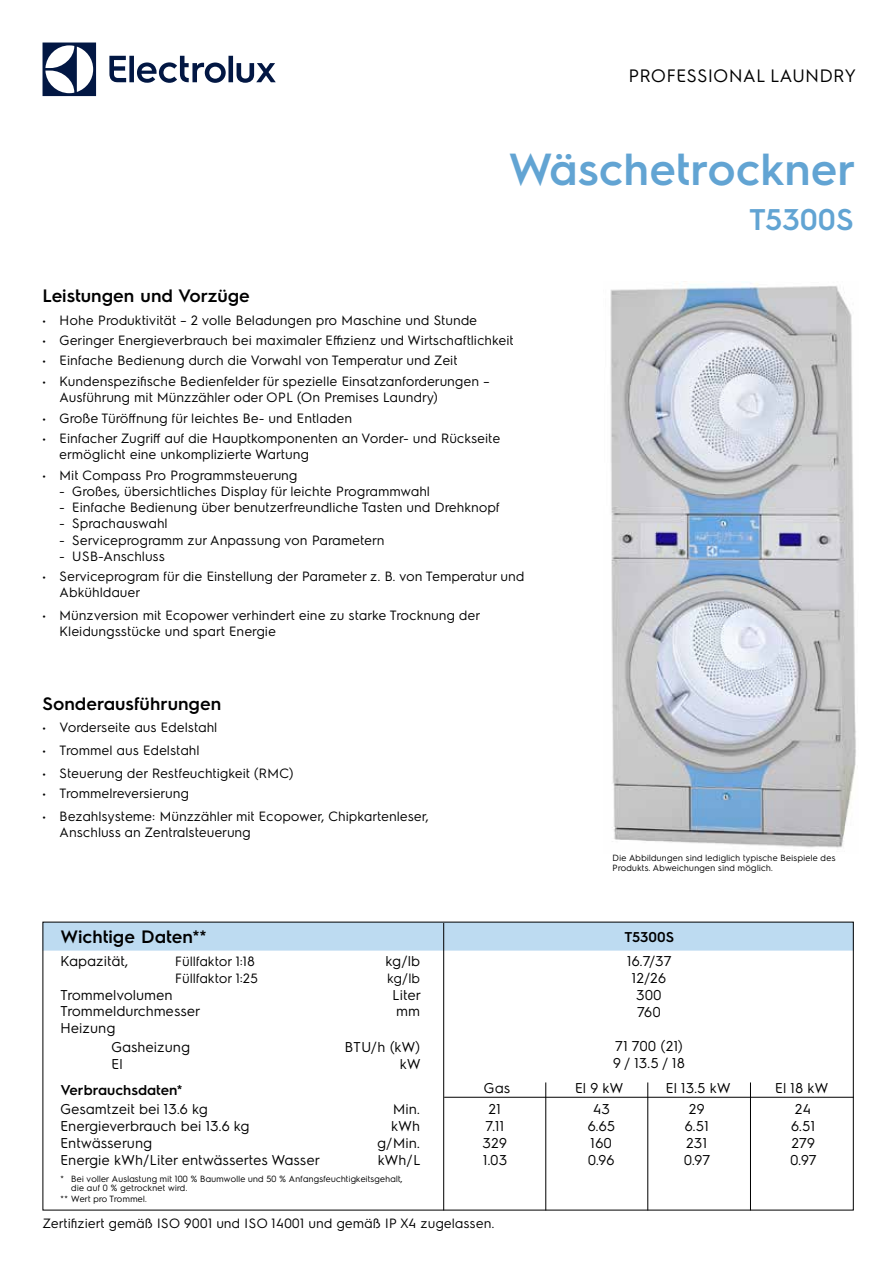
<style>
.page{position:relative;width:893px;height:1263px;background:#fff}
.page>*{position:absolute;margin:0;border:0;box-sizing:border-box;transform-origin:0 0}
.t1{font:600 45px "Electrolux Sans";color:#62a4d3}
.t2{font:600 30px "Electrolux Sans";color:#62a4d3}
.t3{font:600 18px "Electrolux Sans";color:#000}
.t4{font:18px "Electrolux Sans";color:#000}
.t5{font:14.25px/17.1px "Electrolux Sans";color:#000}
.t6{font:600 14.25px "Electrolux Sans";color:#000}
.t7{font:13.5px/16.2px "Electrolux Sans";color:#000}
.t8{font:9px/9px "Electrolux Sans";color:#000}
</style>
<div class="page">
<svg style="left:43px;top:43px;width:53px;height:53px"></svg>
<svg style="left:109px;top:56px;width:167px;height:27px"></svg>
<div style="left:45px;top:924px;width:807px;height:26px;background:#bddbf1"></div>
<hr style="left:647px;top:1082px;width:1px;height:128px;background:#000">
<hr style="left:545px;top:1082px;width:1px;height:128px;background:#000">
<hr style="left:444px;top:1097px;width:410px;height:1px;background:#000">
<hr style="left:750px;top:1082px;width:1px;height:128px;background:#000">
<hr style="left:443px;top:923px;width:1px;height:287px;background:#000">
<img style="left:610px;top:283px;width:246px;height:565px">
<h3 class="t4" style="left:629px;top:63px;width:229px">PROFESSIONAL LAUNDRY</h3>
<h1 class="t1" style="left:508px;top:137px;width:349px">Wäschetrockner</h1>
<h2 class="t2" style="left:749px;top:198px;width:106px">T5300S</h2>
<h3 class="t3" style="left:43px;top:283px;width:209px">Leistungen und Vorzüge</h3>
<p class="t7" style="left:43px;top:311px;width:437px">• Hohe Produktivität – 2 volle Beladungen pro Maschine und Stunde</p>
<p class="t7" style="left:43px;top:331px;width:473px">• Geringer Energieverbrauch bei maximaler Effizienz und Wirtschaftlichkeit</p>
<p class="t7" style="left:43px;top:352px;width:417px">• Einfache Bedienung durch die Vorwahl von Temperatur und Zeit</p>
<p class="t7" style="left:60px;top:372px;width:432px;text-indent:-17px">• Kundenspezifische Bedienfelder für spezielle Einsatzanforderungen –<br>Ausführung mit Münzzähler oder OPL (On Premises Laundry)</p>
<p class="t7" style="left:43px;top:409px;width:311px">• Große Türöffnung für leichtes Be- und Entladen</p>
<p class="t7" style="left:60px;top:429px;width:443px;text-indent:-17px">• Einfacher Zugriff auf die Hauptkomponenten an Vorder- und Rückseite ermöglicht eine unkomplizierte Wartung</p>
<p class="t7" style="left:43px;top:466px;width:257px">• Mit Compass Pro Programmsteuerung</p>
<p class="t7" style="left:60px;top:482px;width:372px">- Großes, übersichtliches Display für leichte Programmwahl</p>
<p class="t7" style="left:60px;top:498px;width:442px">- Einfache Bedienung über benutzerfreundliche Tasten und Drehknopf</p>
<p class="t7" style="left:60px;top:515px;width:110px">- Sprachauswahl</p>
<p class="t7" style="left:60px;top:531px;width:327px">- Serviceprogramm zur Anpassung von Parametern</p>
<p class="t7" style="left:60px;top:547px;width:107px">- USB-Anschluss</p>
<p class="t7" style="left:60px;top:568px;width:467px;text-indent:-17px">• Serviceprogram für die Einstellung der Parameter z. B. von Temperatur und<br>Abkühldauer</p>
<p class="t7" style="left:60px;top:606px;width:422px;text-indent:-17px">• Münzversion mit Ecopower verhindert eine zu starke Trocknung der<br>Kleidungsstücke und spart Energie</p>
<h3 class="t3" style="left:43px;top:691px;width:180px">Sonderausführungen</h3>
<p class="t7" style="left:43px;top:719px;width:177px">• Vorderseite aus Edelstahl</p>
<p class="t7" style="left:43px;top:741px;width:159px">• Trommel aus Edelstahl</p>
<p class="t7" style="left:43px;top:764px;width:253px">• Steuerung der Restfeuchtigkeit (RMC)</p>
<p class="t7" style="left:43px;top:784px;width:148px">• Trommelreversierung</p>
<p class="t7" style="left:60px;top:807px;width:371px;text-indent:-17px">• Bezahlsysteme: Münzzähler mit Ecopower, Chipkartenleser,<br>Anschluss an Zentralsteuerung</p>
<h3 class="t3" style="left:60px;top:924px;width:148px">Wichtige Daten**</h3>
<p class="t5" style="left:60px;top:951px;width:70px">Kapazität,</p>
<p class="t7" style="left:175px;top:952px;width:82px">Füllfaktor 1:18</p>
<p class="t5" style="left:386px;top:951px;width:36px">kg/lb</p>
<p class="t7" style="left:175px;top:969px;width:85px">Füllfaktor 1:25</p>
<p class="t7" style="left:388px;top:969px;width:34px">kg/lb</p>
<p class="t5" style="left:60px;top:986px;width:114px">Trommelvolumen</p>
<p class="t5" style="left:393px;top:986px;width:30px">Liter</p>
<p class="t5" style="left:60px;top:1001px;width:142px">Trommeldurchmesser</p>
<p class="t5" style="left:396px;top:1001px;width:25px">mm</p>
<p class="t5" style="left:111px;top:1018px;width:81px;line-height:18.8px;text-indent:-51px">Heizung<br>Gasheizung</p>
<p class="t5" style="left:345px;top:1037px;width:77px">BTU/h (kW)</p>
<p class="t5" style="left:111px;top:1054px;width:13px">El</p>
<p class="t5" style="left:400px;top:1054px;width:22px">kW</p>
<p class="t6" style="left:60px;top:1079px;width:124px">Verbrauchsdaten*</p>
<p class="t5" style="left:60px;top:1099px;width:149px">Gesamtzeit bei 13.6 kg</p>
<p class="t5" style="left:393px;top:1099px;width:29px">Min.</p>
<p class="t5" style="left:60px;top:1116px;width:191px">Energieverbrauch bei 13.6 kg</p>
<p class="t5" style="left:391px;top:1116px;width:30px">kWh</p>
<p class="t5" style="left:60px;top:1133px;width:94px">Entwässerung</p>
<p class="t5" style="left:377px;top:1133px;width:44px">g/Min.</p>
<p class="t5" style="left:60px;top:1150px;width:261px">Energie kWh/Liter entwässertes Wasser</p>
<p class="t5" style="left:378px;top:1150px;width:45px">kWh/L</p>
<p class="t8" style="left:71px;top:1173px;width:333px;text-indent:-11px">* Bei voller Auslastung mit 100 % Baumwolle und 50 % Anfangsfeuchtigkeitsgehalt, die auf 0 % getrocknet wird.</p>
<p class="t8" style="left:61px;top:1193px;width:88px">** Wert pro Trommel.</p>
<p class="t8" style="left:613px;top:851px;width:225px;line-height:10.8px">Die Abbildungen sind lediglich typische Beispiele des<br>Produkts. Abweichungen sind möglich.</p>
<p class="t6" style="left:624px;top:927px;width:51px">T5300S</p>
<p class="t5" style="left:627px;top:951px;width:47px;text-align:center">16.7/37<br>12/26<br>300<br>760</p>
<p class="t5" style="left:613px;top:1037px;width:74px">71 700 (21)<br>9 / 13.5 / 18</p>
<p class="t5" style="left:484px;top:1078px;width:28px">Gas</p>
<p class="t5" style="left:575px;top:1078px;width:50px">El 9 kW</p>
<p class="t5" style="left:666px;top:1078px;width:67px">El 13.5 kW</p>
<p class="t5" style="left:775px;top:1078px;width:55px">El 18 kW</p>
<p class="t5" style="left:489px;top:1099px;width:14px">21</p>
<p class="t5" style="left:593px;top:1099px;width:19px">43</p>
<p class="t5" style="left:689px;top:1099px;width:18px">29</p>
<p class="t5" style="left:795px;top:1099px;width:18px">24</p>
<p class="t5" style="left:485px;top:1116px;width:21px">7.11</p>
<p class="t5" style="left:588px;top:1116px;width:29px">6.65</p>
<p class="t5" style="left:685px;top:1116px;width:26px">6.51</p>
<p class="t5" style="left:791px;top:1116px;width:26px">6.51</p>
<p class="t5" style="left:483px;top:1133px;width:26px">329</p>
<p class="t5" style="left:591px;top:1133px;width:23px">160</p>
<p class="t5" style="left:687px;top:1133px;width:23px">231</p>
<p class="t5" style="left:792px;top:1133px;width:25px">279</p>
<p class="t5" style="left:483px;top:1150px;width:26px">1.03</p>
<p class="t5" style="left:588px;top:1150px;width:28px">0.96</p>
<p class="t5" style="left:684px;top:1150px;width:28px">0.97</p>
<p class="t5" style="left:791px;top:1150px;width:28px">0.97</p>
<p class="t7" style="left:43px;top:1214px;width:454px">Zertifiziert gemäß ISO 9001 und ISO 14001 und gemäß IP X4 zugelassen.</p>
</div>
